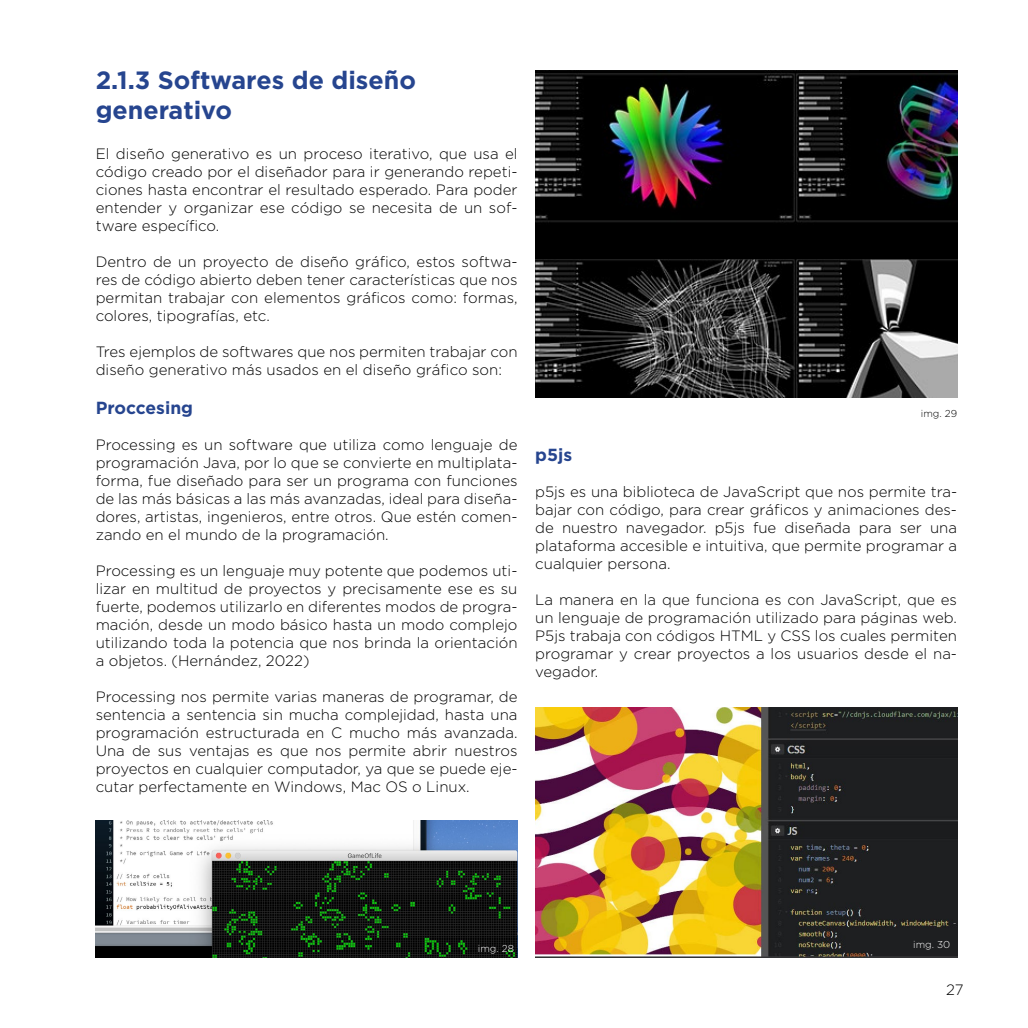
<style>
.page{position:relative;width:1028px;height:1028px;background:#fff}
.page>*{position:absolute;margin:0;border:0;box-sizing:border-box;transform-origin:0 0}
.t1{font:700 25px/30px "Gotham";color:#26458f}
.t2{font:700 17.5px "Gotham";color:#26458f}
.t3{font:300 15px/18px "Gotham";color:#000;text-align:justify}
.t4{font:300 10px "Gotham";color:#fff}
.t5{font:300 10px "Gotham";color:#000}
</style>
<div class="page">
<img style="left:96px;top:820px;width:421px;height:137px">
<img style="left:535px;top:71px;width:422px;height:327px">
<img style="left:535px;top:707px;width:422px;height:250px">
<h1 class="t1" style="left:96px;top:65px;width:322px">2.1.3 Softwares de diseño generativo</h1>
<p class="t3" style="left:96px;top:144px;width:423px">El diseño generativo es un proceso iterativo, que usa el código creado por el diseñador para ir generando repeti&shy;ciones hasta encontrar el resultado esperado. Para poder entender y organizar ese código se necesita de un sof&shy;tware específico.</p>
<p class="t3" style="left:96px;top:252px;width:423px">Dentro de un proyecto de diseño gráfico, estos softwa&shy;res de código abierto deben tener características que nos permitan trabajar con elementos gráficos como: formas, colores, tipografías, etc.</p>
<p class="t3" style="left:96px;top:342px;width:423px">Tres ejemplos de softwares que nos permiten trabajar con diseño generativo más usados en el diseño gráfico son:</p>
<p class="t2" style="left:96px;top:397px;width:99px">Proccesing</p>
<p class="t3" style="left:96px;top:435px;width:423px">Processing es un software que utiliza como lenguaje de programación Java, por lo que se convierte en multiplata&shy;forma, fue diseñado para ser un programa con funciones de las más básicas a las más avanzadas, ideal para diseña&shy;dores, artistas, ingenieros, entre otros. Que estén comen&shy;zando en el mundo de la programación.</p>
<p class="t3" style="left:96px;top:561px;width:423px">Processing es un lenguaje muy potente que podemos uti&shy;lizar en multitud de proyectos y precisamente ese es su fuerte, podemos utilizarlo en diferentes modos de progra&shy;mación, desde un modo básico hasta un modo complejo utilizando toda la potencia que nos brinda la orientación a objetos. (Hernández, 2022)</p>
<p class="t3" style="left:96px;top:687px;width:423px">Processing nos permite varias maneras de programar, de sentencia a sentencia sin mucha complejidad, hasta una programación estructurada en C mucho más avanzada.<br>Una de sus ventajas es que nos permite abrir nuestros proyectos en cualquier computador, ya que se puede eje&shy;cutar perfectamente en Windows, Mac OS o Linux.</p>
<p class="t5" style="left:920px;top:408px;width:38px">img. 29</p>
<p class="t2" style="left:535px;top:445px;width:38px">p5js</p>
<p class="t3" style="left:535px;top:483px;width:423px">p5js es una biblioteca de JavaScript que nos permite tra&shy;bajar con código, para crear gráficos y animaciones des&shy;de nuestro navegador. p5js fue diseñada para ser una plataforma accesible e intuitiva, que permite programar a cualquier persona.</p>
<p class="t3" style="left:535px;top:591px;width:423px">La manera en la que funciona es con JavaScript, que es un lenguaje de programación utilizado para páginas web.<br>P5js trabaja con códigos HTML y CSS los cuales permiten programar y crear proyectos a los usuarios desde el na&shy;vegador.</p>
<p class="t4" style="left:478px;top:942px;width:38px">img. 28</p>
<p class="t4" style="left:913px;top:939px;width:39px">img. 30</p>
<p class="t3" style="left:946px;top:980px;width:19px">27</p>
</div>
